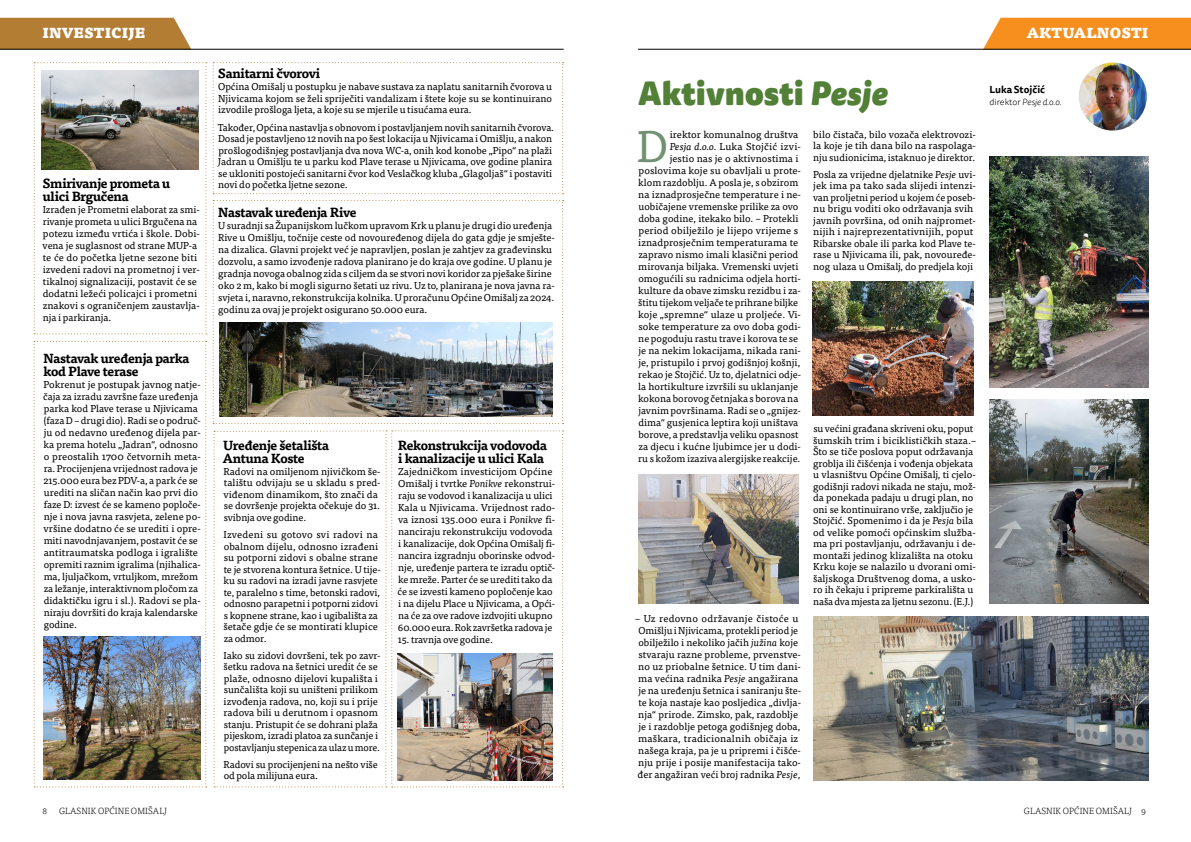
<style>
.page{position:relative;width:1191px;height:842px;background:#fff}
.page>*{position:absolute;margin:0;border:0;box-sizing:border-box;transform-origin:0 0}
.t1{font:44.6px "Tisa Pro";color:#709172}
.t2{font:900 32.3px "Tisa Sans Pro";color:#528037}
.t3{font:900 14px "Tisa Pro";color:#fff}
.t4{font:700 13px/13px "Tisa Pro";letter-spacing:-.025em;color:#000}
.t5{font:10px/12px "Tisa Pro";letter-spacing:-.005em;color:#000}
.t6{font:700 10px "Tisa Sans Pro";color:#000}
.t7{font:300 9px "Tisa Pro";letter-spacing:.01em;color:#000}
.t8{font:italic 300 9px "Tisa Sans Pro";color:#000}
.s1{font-style:italic}
.s2{font-style:normal}
</style>
<div class="page">
<svg style="left:0;top:18px;width:191px;height:31px;background:#b4823c"></svg>
<hr style="left:0;top:49px;width:563px;height:1px;background:#000">
<svg style="left:34px;top:62px;width:173px;height:272px"></svg>
<img style="left:34px;top:341px;width:173px;height:446px">
<svg style="left:214px;top:430px;width:349px;height:357px"></svg>
<svg style="left:213px;top:62px;width:350px;height:132px"></svg>
<img style="left:213px;top:200px;width:350px;height:224px">
<svg style="left:983px;top:18px;width:208px;height:31px;background:#f59227"></svg>
<hr style="left:638px;top:49px;width:553px;height:1px;background:#000">
<img style="left:813px;top:617px;width:336px;height:163px">
<img style="left:1078px;top:63px;width:68px;height:68px;border-radius:34px">
<img style="left:638px;top:474px;width:160px;height:129px">
<img style="left:813px;top:281px;width:160px;height:135px">
<img style="left:989px;top:156px;width:159px;height:232px">
<img style="left:989px;top:400px;width:159px;height:203px">
<h3 class="t3" style="left:43px;top:21px;width:104px">INVESTICIJE</h3>
<h3 class="t4" style="left:42px;top:176px;width:129px">Smirivanje prometa u ulici Brgučena</h3>
<p class="t5" style="left:43px;top:203px;width:159px">Izrađen je Prometni elaborat za smi&shy;rivanje prometa u ulici Brgučena na potezu između vrtića i škole. Dobi&shy;vena je suglasnost od strane MUP-a te će do početka ljetne sezone biti izvedeni radovi na prometnoj i ver&shy;tikalnoj signalizaciji, postavit će se dodatni ležeći policajci i prometni znakovi s ograničenjem zaustavlja&shy;nja i parkiranja.</p>
<h3 class="t4" style="left:43px;top:351px;width:148px">Nastavak uređenja parka kod Plave terase</h3>
<p class="t5" style="left:43px;top:377px;width:159px">Pokrenut je postupak javnog natje&shy;čaja za izradu završne faze uređenja parka kod Plave terase u Njivicama (faza D – drugi dio). Radi se o područ&shy;ju od nedavno uređenog dijela par&shy;ka prema hotelu „Jadran“, odnosno o preostalih 1700 četvornih meta&shy;ra. Procijenjena vrijednost radova je 215.000 eura bez PDV-a, a park će se urediti na sličan način kao prvi dio faze D: izvest će se kameno poploče&shy;nje i nova javna rasvjeta, zelene po&shy;vršine dodatno će se urediti i opre&shy;miti navodnjavanjem, postavit će se antitraumatska podloga i igralište opremiti raznim igralima (njihalica&shy;ma, ljuljačkom, vrtuljkom, mrežom za ležanje, interaktivnom pločom za didaktičku igru i sl.). Radovi se pla&shy;niraju dovršiti do kraja kalendarske godine.</p>
<h3 class="t4" style="left:218px;top:67px;width:104px">Sanitarni čvorovi</h3>
<p class="t5" style="left:218px;top:81px;width:335px;line-height:11.5px;text-align:justify">Općina Omišalj u postupku je nabave sustava za naplatu sanitarnih čvorova u Njivicama kojom se želi spriječiti vandalizam i štete koje su se kontinuirano izvodile prošloga ljeta, a koje su se mjerile u tisućama eura.</p>
<p class="t5" style="left:218px;top:121px;width:338px;line-height:11.5px">Također, Općina nastavlja s obnovom i postavljanjem novih sanitarnih čvorova.<br>Dosad je postavljeno 12 novih na po šest lokacija u Njivicama i Omišlju, a nakon prošlogodišnjeg postavljanja dva nova WC-a, onih kod konobe „Pipo“ na plaži Jadran u Omišlju te u parku kod Plave terase u Njivicama, ove godine planira se ukloniti postojeći sanitarni čvor kod Veslačkog kluba „Glagoljaš“ i postaviti novi do početka ljetne sezone.</p>
<h3 class="t4" style="left:218px;top:205px;width:141px">Nastavak uređenja Rive</h3>
<p class="t5" style="left:218px;top:219px;width:338px">U suradnji sa Županijskom lučkom upravom Krk u planu je drugi dio uređenja Rive u Omišlju, točnije ceste od novouređenog dijela do gata gdje je smješte&shy;na dizalica. Glavni projekt već je napravljen, poslan je zahtjev za građevinsku dozvolu, a samo izvođenje radova planirano je do kraja ove godine. U planu je gradnja novoga obalnog zida s ciljem da se stvori novi koridor za pješake širine oko 2 m, kako bi mogli sigurno šetati uz rivu. Uz to, planirana je nova javna ra&shy;svjeta i, naravno, rekonstrukcija kolnika. U proračunu Općine Omišalj za 2024. godinu za ovaj je projekt osigurano 50.000 eura.</p>
<h3 class="t4" style="left:222px;top:438px;width:108px">Uređenje šetališta<br>Antuna Koste</h3>
<p class="t5" style="left:223px;top:465px;width:159px;line-height:11.5px">Radovi na omiljenom njivičkom še&shy;talištu odvijaju se u skladu s pred&shy;viđenom dinamikom, što znači da se dovršenje projekta očekuje do 31. svibnja ove godine.</p>
<p class="t5" style="left:223px;top:528px;width:159px;line-height:11.5px">Izvedeni su gotovo svi radovi na obalnom dijelu, odnosno izrađeni su potporni zidovi s obalne strane te je stvorena kontura šetnice. U tije&shy;ku su radovi na izradi javne rasvjete te, paralelno s time, betonski radovi, odnosno parapetni i potporni zidovi s kopnene strane, kao i ugibališta za šetače gdje će se montirati klupice za odmor.</p>
<p class="t5" style="left:223px;top:649px;width:159px;line-height:11.5px">Iako su zidovi dovršeni, tek po zavr&shy;šetku radova na šetnici uredit će se plaže, odnosno dijelovi kupališta i sunčališta koji su uništeni prilikom izvođenja radova, no, koji su i prije radova bili u derutnom i opasnom stanju. Pristupit će se dohrani plaža pijeskom, izradi platoa za sunčanje i postavljanju stepenica za ulaz u more.</p>
<p class="t5" style="left:224px;top:758px;width:156px;line-height:11.5px">Radovi su procijenjeni na nešto više od pola milijuna eura.</p>
<h3 class="t4" style="left:398px;top:438px;width:151px">Rekonstrukcija vodovoda i kanalizacije u ulici Kala</h3>
<p class="t5" style="left:397px;top:465px;width:159px">Zajedničkom investicijom Općine Omišalj i tvrtke <span class="s1">Ponikve</span> rekonstrui&shy;raju se vodovod i kanalizacija u ulici Kala u Njivicama. Vrijednost rado&shy;va iznosi 135.000 eura i <span class="s1">Ponikve</span> fi&shy;nanciraju rekonstrukciju vodovoda i kanalizacije, dok Općina Omišalj fi&shy;nancira izgradnju oborinske odvod&shy;nje, uređenje partera te izradu optič&shy;ke mreže. Parter će se urediti tako da će se izvesti kameno popločenje kao i na dijelu Place u Njivicama, a Opći&shy;na će za ove radove izdvojiti ukupno 60.000 eura. Rok završetka radova je</p>
<p class="t5" style="left:398px;top:633px;width:97px">15. travnja ove godine.</p>
<h3 class="t3" style="left:1026px;top:21px;width:123px">AKTUALNOSTI</h3>
<h2 class="t2" style="left:638px;top:68px;width:251px">Aktivnosti <span class="s1">Pesje</span></h2>
<h1 class="t1" style="left:636px;top:113px;width:32px">D</h1>
<p class="t5" style="left:638px;top:128px;width:164px;text-align:right">irektor komunalnog društva<br><span class="s1">Pesja d.o.o.</span> Luka Stojčić izvi-<br>jestio nas je o aktivnostima i poslovima koje su obavljali u prote&shy;klom razdoblju. A posla je, s obzirom na iznadprosječne temperature i ne&shy;uobičajene vremenske prilike za ovo doba godine, itekako bilo. – Protekli period obilježilo je lijepo vrijeme s iznadprosječnim temperaturama te zapravo nismo imali klasični period mirovanja biljaka. Vremenski uvjeti omogućili su radnicima odjela horti&shy;kulture da obave zimsku rezidbu i za&shy;štitu tijekom veljače te prihrane biljke koje „spremne“ ulaze u proljeće. Vi&shy;soke temperature za ovo doba godi&shy;ne pogoduju rastu trave i korova te se je na nekim lokacijama, nikada rani&shy;je, pristupilo i prvoj godišnjoj košnji, rekao je Stojčić. Uz to, djelatnici odje&shy;la hortikulture izvršili su uklanjanje kokona borovog četnjaka s borova na javnim površinama. Radi se o „gnijez&shy;dima“ gusjenica leptira koji uništava borove, a predstavlja veliku opasnost za djecu i kućne ljubimce jer u dodi&shy;ru s kožom izaziva alergijske reakcije.</p>
<p class="t5" style="left:813px;top:128px;width:164px;line-height:11.5px;text-align:justify">bilo čistača, bilo vozača elektrovozi&shy;la koje je tih dana bilo na raspolaga&shy;nju sudionicima, istaknuo je direktor.</p>
<p class="t5" style="left:813px;top:168px;width:164px;line-height:11.6px">Posla za vrijedne djelatnike <span class="s1">Pesje</span> uvi&shy;jek ima pa tako sada slijedi intenzi&shy;van proljetni period u kojem će poseb&shy;nu brigu voditi oko održavanja svih javnih površina, od onih najpromet&shy;nijih i najreprezentativnijih, poput Ribarske obale ili parka kod Plave te&shy;rase u Njivicama ili, pak, novouređe&shy;nog ulaza u Omišalj, do predjela koji</p>
<p class="t5" style="left:813px;top:422px;width:165px;line-height:11.5px">su većini građana skriveni oku, poput šumskih trim i biciklističkih staza.– Što se tiče poslova poput održavanja groblja ili čišćenja i vođenja objekata u vlasništvu Općine Omišalj, ti cjelo&shy;godišnji radovi nikada ne staju, mož&shy;da ponekada padaju u drugi plan, no oni se kontinuirano vrše, zaključio je Stojčić. Spomenimo i da je <span class="s1">Pesja</span> bila od velike pomoći općinskim služba&shy;ma pri postavljanju, održavanju i de&shy;montaži jedinog klizališta na otoku Krku koje se nalazilo u dvorani omi&shy;šaljskoga Društvenog doma, a usko&shy;ro ih čekaju i pripreme parkirališta u naša dva mjesta za ljetnu sezonu. (E.J.)</p>
<p class="t5" style="left:635px;top:611px;width:167px">– Uz redovno održavanje čistoće u Omišlju i Njivicama, protekli period je obilježilo i nekoliko jačih <span class="s1">južina</span> koje stvaraju razne probleme, prvenstve&shy;no uz priobalne šetnice. U tim dani&shy;ma većina radnika <span class="s1">Pesje</span> angažirana je na uređenju šetnica i saniranju šte&shy;te koja nastaje kao posljedica „divlja&shy;nja“ prirode. Zimsko, pak, razdoblje je i razdoblje petoga godišnjeg doba, maškara, tradicionalnih običaja iz našega kraja, pa je u pripremi i čišće&shy;nju prije i posije manifestacija tako&shy;đer angažiran veći broj radnika <span class="s1">Pesje</span>,</p>
<p class="t6" style="left:989px;top:82px;width:57px">Luka Stojčić</p>
<p class="t8" style="left:989px;top:97px;width:74px"><span class="s2">direktor</span> Pesje d.o.o.</p>
<p class="t7" style="left:43px;top:804px;width:6px">8</p>
<p class="t7" style="left:59px;top:804px;width:110px">GLASNIK OPĆINE OMIŠALJ</p>
<p class="t7" style="left:1023px;top:804px;width:123px">GLASNIK OPĆINE OMIŠALJ 9</p>
</div>
